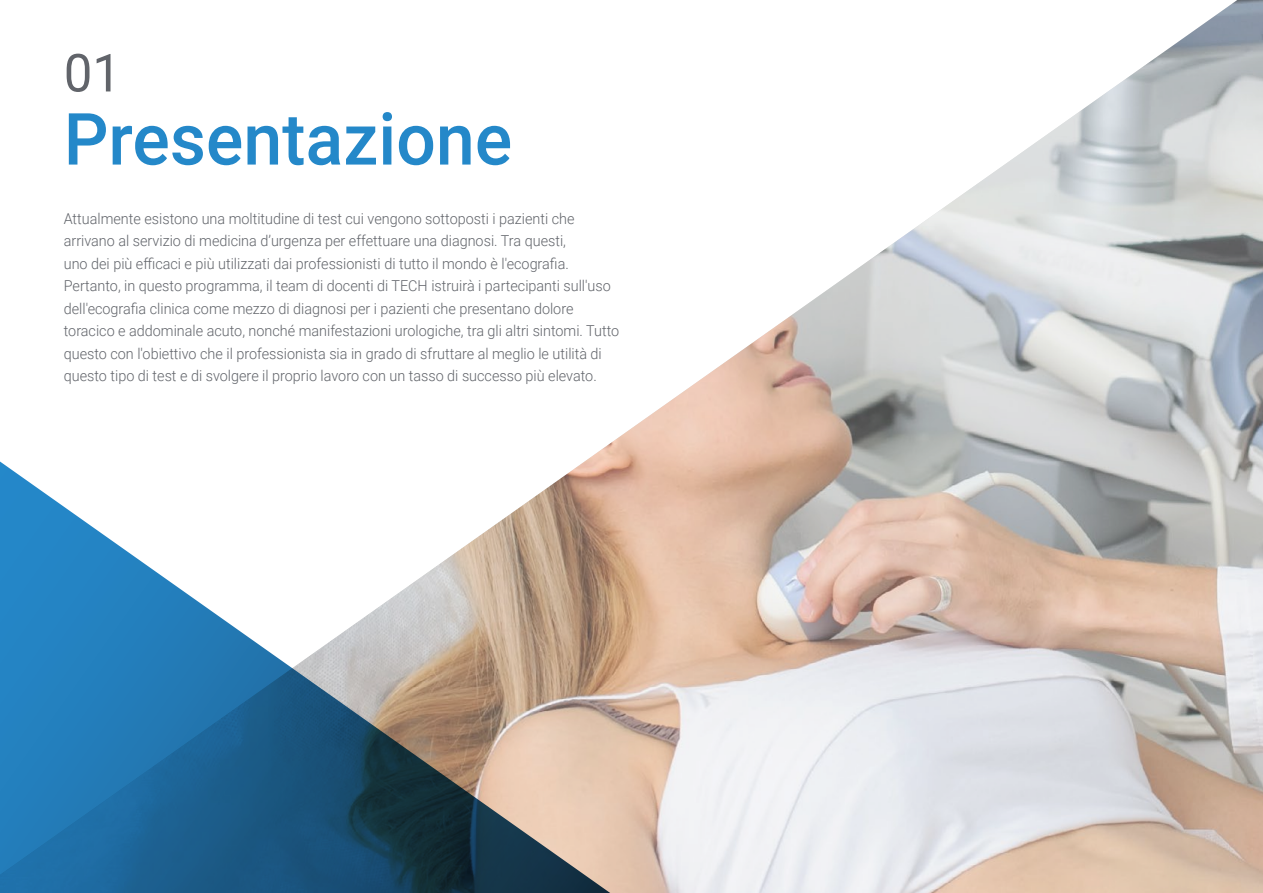
<style>
.page{position:relative;width:1263px;height:893px;background:#fff}
.page>*{position:absolute;margin:0;border:0;box-sizing:border-box;transform-origin:0 0}
.t1{font:500 72px "Roboto";color:#2488c9}
.t2{font:52.5px "Roboto";color:#61646a}
.t3{font:300 15px/22.5px "Roboto";color:#61646a;scale:.96 1}
</style>
<div class="page">
<img style="left:607px;top:0;width:656px;height:893px">
<svg style="left:0;top:446px;width:640px;height:447px"></svg>
<h2 class="t2" style="left:64px;top:36px;width:59px">01</h2>
<h1 class="t1" style="left:64px;top:89px;width:450px">Presentazione</h1>
<p class="t3" style="left:64px;top:207px;width:580px">Attualmente esistono una moltitudine di test cui vengono sottoposti i pazienti che arrivano al servizio di medicina d’urgenza per effettuare una diagnosi. Tra questi,<br>uno dei più efficaci e più utilizzati dai professionisti di tutto il mondo è l'ecografia.<br>Pertanto, in questo programma, il team di docenti di TECH istruirà i partecipanti sull'uso dell'ecografia clinica come mezzo di diagnosi per i pazienti che presentano dolore toracico e addominale acuto, nonché manifestazioni urologiche, tra gli altri sintomi. Tutto questo con l'obiettivo che il professionista sia in grado di sfruttare al meglio le utilità di questo tipo di test e di svolgere il proprio lavoro con un tasso di successo più elevato.</p>
</div>
